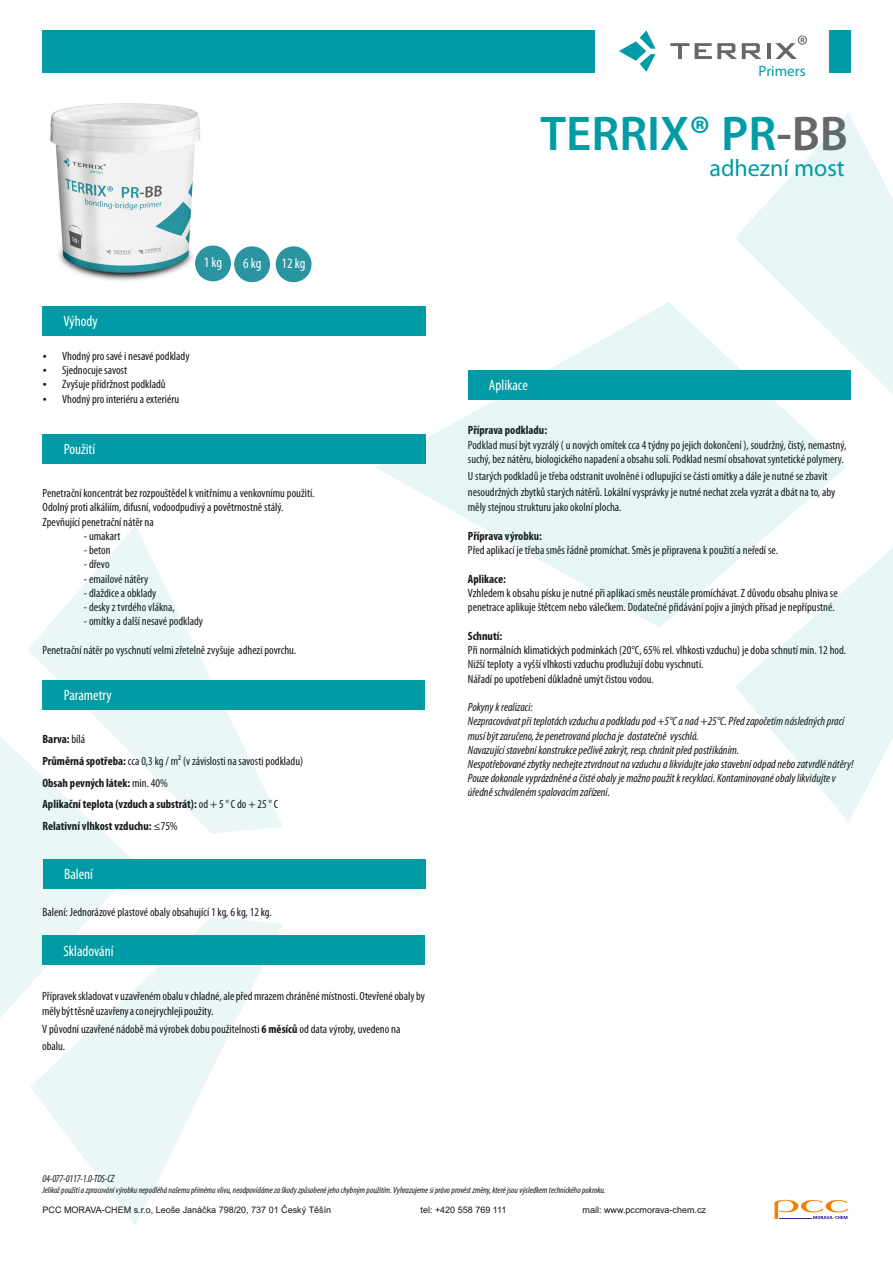
<style>
.page{position:relative;width:893px;height:1263px;background:#fff}
.page>*{position:absolute;margin:0;border:0;box-sizing:border-box;transform-origin:0 0}
.t1{font:600 49.05px "Myriad Pro";color:#009ba4}
.t2{font:24px "Myriad Pro";color:#009ba4}
.t3{font:condensed 15px "Myriad Pro";color:#fff}
.t4{font:15px "Myriad Pro";color:#009ba4}
.t5{font:condensed 14.4px "Myriad Pro";letter-spacing:-.015em;color:#fff}
.t6{font:condensed 12px/14.2px "Myriad Pro";color:#151616}
.t7{font:italic condensed 12px/14.2px "Myriad Pro";color:#151616}
.t8{font:700 condensed 12px/21.8px "Myriad Pro";color:#151616}
.t9{font:italic condensed 10.5px "Myriad Pro";letter-spacing:-.02em;color:#151616;scale:.95 1}
.t10{font:italic condensed 9px "Myriad Pro";color:#151616}
.t11{font:9px "Arial";color:#151616}
.s1{color:#676767}
.s2{font-weight:400}
.s3{font-weight:700}
</style>
<div class="page">
<img style="left:50px;top:103px;width:158px;height:178px">
<svg style="left:735px;top:113px;width:158px;height:284px"></svg>
<svg style="left:735px;top:548px;width:158px;height:274px"></svg>
<svg style="left:375px;top:302px;width:471px;height:325px;fill:#e6f5f6"></svg>
<svg style="left:28px;top:526px;width:255px;height:307px"></svg>
<svg style="left:0;top:736px;width:138px;height:282px"></svg>
<svg style="left:30px;top:917px;width:253px;height:308px"></svg>
<svg style="left:670px;top:43px;width:91px;height:16px"></svg>
<hr style="left:767px;top:43px;width:4px;height:16px;background:#676767">
<svg style="left:619px;top:30px;width:36px;height:42px"></svg>
<svg style="left:775px;top:36px;width:32px;height:23px"></svg>
<div style="left:43px;top:30px;width:552px;height:42px;background:#009ba4"></div>
<div style="left:829px;top:30px;width:21px;height:42px;background:#009ba4"></div>
<div style="left:195px;top:245px;width:36px;height:36px;background:#2a94a1;border-radius:50%"></div>
<div style="left:234px;top:246px;width:36px;height:36px;background:#2a94a1;border-radius:50%"></div>
<div style="left:276px;top:246px;width:36px;height:36px;background:#2a94a1;border-radius:50%"></div>
<div style="left:42px;top:306px;width:384px;height:30px;background:#009ba4"></div>
<div style="left:43px;top:434px;width:383px;height:29px;background:#009ba4"></div>
<div style="left:43px;top:680px;width:382px;height:30px;background:#009ba4"></div>
<div style="left:43px;top:859px;width:383px;height:30px;background:#009ba4"></div>
<div style="left:42px;top:935px;width:383px;height:30px;background:#009ba4"></div>
<svg style="left:775px;top:1200px;width:73px;height:19px"></svg>
<hr style="left:779px;top:1218px;width:32px;height:1px;background:#3d2a99">
<p class="t4" style="left:759px;top:64px;width:49px">Primers</p>
<h1 class="t1" style="left:541px;top:113px;width:309px">TERRIX® PR<span class="s1">-BB</span></h1>
<p class="t5" style="left:204px;top:256px;width:20px">1 kg</p>
<p class="t5" style="left:243px;top:257px;width:20px">6 kg</p>
<p class="t5" style="left:282px;top:257px;width:25px">12 kg</p>
<p class="t3" style="left:63px;top:315px;width:36px">Výhody</p>
<p class="t6" style="left:62px;top:350px;width:129px">Vhodný pro savé i nesavé podklady</p>
<p class="t6" style="left:62px;top:378px;width:105px">Zvyšuje přídržnost podkladů</p>
<p class="t6" style="left:62px;top:364px;width:66px">Sjednocuje savost</p>
<p class="t6" style="left:62px;top:392px;width:118px">Vhodný pro interiéru a exteriéru</p>
<p class="t3" style="left:64px;top:442px;width:33px">Použití</p>
<p class="t6" style="left:43px;top:487px;width:274px">Penetrační koncentrát bez rozpouštědel k vnitřnímu a venkovnímu použití.</p>
<p class="t6" style="left:43px;top:501px;width:242px">Odolný proti alkáliím, difusní, vodoodpudivý a povětrnostně stálý.<br>Zpevňující penetrační nátěr na</p>
<p class="t6" style="left:84px;top:530px;width:38px">- umakart</p>
<p class="t6" style="left:84px;top:558px;width:27px">- dřevo</p>
<p class="t6" style="left:84px;top:587px;width:74px">- dlaždice a obklady</p>
<p class="t6" style="left:84px;top:544px;width:28px">- beton</p>
<p class="t6" style="left:84px;top:572px;width:66px">- emailové nátěry</p>
<p class="t6" style="left:84px;top:601px;width:93px">- desky z tvrdého vlákna,</p>
<p class="t6" style="left:43px;top:643px;width:255px">Penetrační nátěr po vyschnutí velmi zřetelně zvyšuje adhezi povrchu.</p>
<p class="t6" style="left:84px;top:615px;width:121px">- omítky a další nesavé podklady</p>
<p class="t3" style="left:64px;top:689px;width:50px">Parametry</p>
<p class="t8" style="left:42px;top:729px;width:44px">Barva: <span class="s2">bílá</span></p>
<p class="t6" style="left:42px;top:755px;width:262px"><span class="s3">Průměrná spotřeba:</span> cca 0,3 kg / m² (v závislosti na savosti podkladu)</p>
<p class="t8" style="left:42px;top:773px;width:127px">Obsah pevných látek: <span class="s2">min. 40%</span></p>
<p class="t8" style="left:42px;top:794px;width:237px">Aplikační teplota (vzduch a substrát): <span class="s2">od + 5 ° C do + 25 ° C<br></span>Relativní vlhkost vzduchu: <span class="s2">≤75%</span></p>
<p class="t3" style="left:64px;top:868px;width:30px">Balení</p>
<p class="t6" style="left:43px;top:906px;width:231px">Balení: Jednorázové plastové obaly obsahující 1 kg, 6 kg, 12 kg.</p>
<p class="t3" style="left:64px;top:944px;width:52px">Skladování</p>
<p class="t6" style="left:42px;top:989px;width:384px;line-height:15.6px">Přípravek skladovat v uzavřeném obalu v chladné, ale před mrazem chráněné místnosti. Otevřené obaly by měly být těsně uzavřeny a co nejrychleji použity.</p>
<p class="t6" style="left:42px;top:1021px;width:360px;line-height:17.1px">V původní uzavřené nádobě má výrobek dobu použitelnosti <span class="s3">6 měsíců</span> od data výroby, uvedeno na obalu.</p>
<p class="t3" style="left:489px;top:379px;width:40px">Aplikace</p>
<h2 class="t2" style="left:709px;top:158px;width:137px">adhezní most</h2>
<p class="t8" style="left:468px;top:420px;width:81px">Příprava podkladu:</p>
<p class="t6" style="left:468px;top:438px;width:380px">Podklad musí být vyzrálý ( u nových omítek cca 4 týdny po jejich dokončení ), soudržný, čistý, nemastný, suchý, bez nátěru, biologického napadení a obsahu solí. Podklad nesmí obsahovat syntetické polymery.</p>
<p class="t6" style="left:468px;top:469px;width:369px;line-height:15.6px">U starých podkladů je třeba odstranit uvolněné i odlupující se části omítky a dále je nutné se zbavit nesoudržných zbytků starých nátěrů. Lokální vysprávky je nutné nechat zcela vyzrát a dbát na to, aby měly stejnou strukturu jako okolní plocha.</p>
<p class="t8" style="left:468px;top:526px;width:76px">Příprava výrobku:</p>
<p class="t6" style="left:468px;top:544px;width:312px">Před aplikací je třeba směs řádně promíchat. Směs je připravena k použití a neředí se.</p>
<p class="t8" style="left:468px;top:569px;width:40px">Aplikace:</p>
<p class="t6" style="left:468px;top:587px;width:371px">Vzhledem k obsahu písku je nutné při aplikaci směs neustále promíchávat. Z důvodu obsahu plniva se penetrace aplikuje štětcem nebo válečkem. Dodatečné přidávání pojiv a jiných přísad je nepřípustné.</p>
<p class="t8" style="left:468px;top:626px;width:36px">Schnutí:</p>
<p class="t6" style="left:468px;top:644px;width:380px">Při normálních klimatických podmínkách (20°C, 65% rel. vlhkosti vzduchu) je doba schnutí min. 12 hod.</p>
<p class="t6" style="left:468px;top:658px;width:237px">Nižší teploty a vyšší vlhkosti vzduchu prodlužují dobu vyschnutí.</p>
<p class="t6" style="left:468px;top:672px;width:187px">Nářadí po upotřebení důkladně umýt čistou vodou.</p>
<p class="t7" style="left:468px;top:701px;width:378px">Pokyny k realizaci:<br>Nezpracovávat při teplotách vzduchu a podkladu pod +5°C a nad +25°C. Před započetím následných prací musí být zaručeno, že penetrovaná plocha je dostatečně vyschlá.</p>
<p class="t7" style="left:468px;top:758px;width:387px">Nespotřebované zbytky nechejte ztvrdnout na vzduchu a likvidujte jako stavební odpad nebo zatvrdlé nátěry!<br>Pouze dokonale vyprázdněné a čisté obaly je možno použít k recyklaci. Kontaminované obaly likvidujte v úředně schváleném spalovacím zařízení.</p>
<p class="t7" style="left:468px;top:743px;width:273px">Navazující stavební konstrukce pečlivě zakrýt, resp. chránit před postříkáním.</p>
<p class="t9" style="left:43px;top:1174px;width:77px">04-077-0117-1.0-TDS-CZ</p>
<p class="t10" style="left:43px;top:1187px;width:564px">Jelikož použití a zpracování výrobku nepodléhá našemu přímému vlivu, neodpovídáme za škody způsobené jeho chybným použitím. Vyhrazujeme si právo provést změny, které jsou výsledkem technického pokroku.</p>
<p class="t11" style="left:43px;top:1206px;width:290px">PCC MORAVA-CHEM s.r.o, Leoše Janáčka 798/20, 737 01 Český Těšín</p>
<p class="t11" style="left:421px;top:1206px;width:87px">tel: +420 558 769 111</p>
<p class="t11" style="left:583px;top:1206px;width:125px">mail: www.pccmorava-chem.cz</p>
</div>
